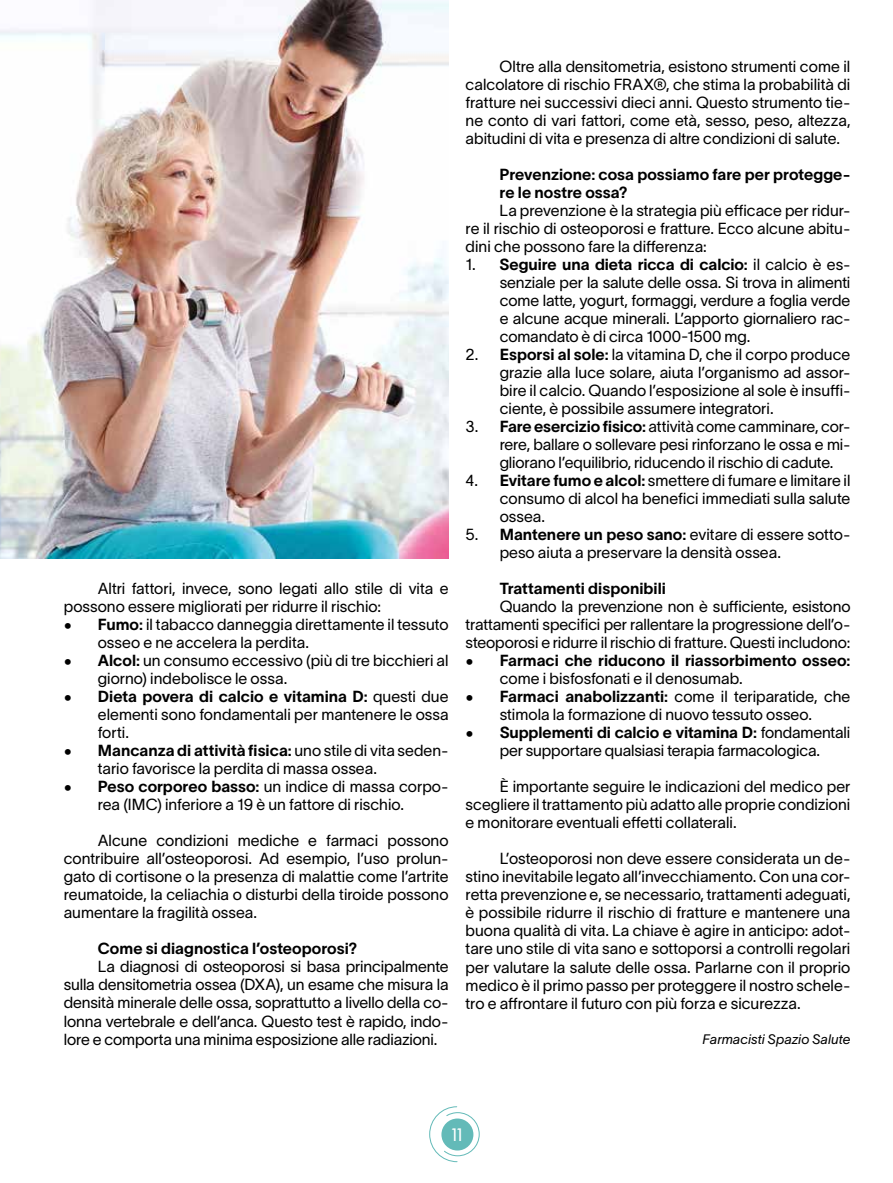
<style>
.page{position:relative;width:893px;height:1183px;background:#fff}
.page>*{position:absolute;margin:0;border:0;box-sizing:border-box;transform-origin:0 0}
.t1{font:18px "Youth";color:#fff}
.t2{font:15.75px/18px "TWK Lausanne Pan 300";letter-spacing:-.005em;color:#000;text-align:justify}
.t3{font:15.75px/18px "TWK Lausanne Pan 700";color:#000}
.t4{font:italic 13.5px "TWK Lausanne Pan 300";letter-spacing:.005em;color:#000}
.s1{font-family:"TWK Lausanne Pan 700"}
.s2{font-family:"TWK Lausanne Pan 300"}
</style>
<div class="page">
<img style="left:0;top:0;width:449px;height:558px">
<svg style="left:429px;top:1106px;width:51px;height:56px"></svg>
<p class="t2" style="left:64px;top:578px;width:386px;text-indent:34px">Altri fattori, invece, sono legati allo stile di vita e possono essere migliorati per ridurre il rischio:</p>
<p class="t2" style="left:98px;top:614px;width:352px;text-indent:-34px">• <span class="s1">Fumo:</span> il tabacco danneggia direttamente il tessuto osseo e ne accelera la perdita.</p>
<p class="t2" style="left:98px;top:650px;width:352px;text-indent:-34px">• <span class="s1">Alcol:</span> un consumo eccessivo (più di tre bicchieri al giorno) indebolisce le ossa.</p>
<p class="t3" style="left:64px;top:686px;width:386px"><span class="s2">•</span> Dieta povera di calcio e vitamina D: <span class="s2">questi due</span></p>
<p class="t2" style="left:98px;top:704px;width:352px">elementi sono fondamentali per mantenere le ossa forti.</p>
<p class="t3" style="left:64px;top:740px;width:386px"><span class="s2">•</span> Mancanza di attività fisica: <span class="s2">uno stile di vita seden-</span></p>
<p class="t2" style="left:98px;top:758px;width:281px">tario favorisce la perdita di massa ossea.</p>
<p class="t2" style="left:98px;top:776px;width:352px;text-indent:-34px">• <span class="s1">Peso corporeo basso:</span> un indice di massa corpo&shy;rea (IMC) inferiore a 19 è un fattore di rischio.</p>
<p class="t2" style="left:64px;top:830px;width:386px;text-indent:34px">Alcune condizioni mediche e farmaci possono contribuire all’osteoporosi. Ad esempio, l’uso prolun&shy;gato di cortisone o la presenza di malattie come l’artrite reumatoide, la celiachia o disturbi della tiroide possono aumentare la fragilità ossea.</p>
<p class="t3" style="left:98px;top:938px;width:261px">Come si diagnostica l’osteoporosi?</p>
<p class="t2" style="left:64px;top:956px;width:386px;text-indent:34px">La diagnosi di osteoporosi si basa principalmente sulla densitometria ossea (DXA), un esame che misura la densità minerale delle ossa, soprattutto a livello della co&shy;lonna vertebrale e dell’anca. Questo test è rapido, indo&shy;lore e comporta una minima esposizione alle radiazioni.</p>
<p class="t2" style="left:466px;top:56px;width:386px;text-indent:34px">Oltre alla densitometria, esistono strumenti come il calcolatore di rischio FRAX®, che stima la probabilità di fratture nei successivi dieci anni. Questo strumento tie&shy;ne conto di vari fattori, come età, sesso, peso, altezza, abitudini di vita e presenza di altre condizioni di salute.</p>
<p class="t3" style="left:500px;top:164px;width:352px">Prevenzione: cosa possiamo fare per protegge&shy;re le nostre ossa?</p>
<p class="t2" style="left:466px;top:200px;width:386px;text-indent:34px">La prevenzione è la strategia più efficace per ridur&shy;re il rischio di osteoporosi e fratture. Ecco alcune abitu&shy;dini che possono fare la differenza:</p>
<p class="t3" style="left:466px;top:254px;width:386px"><span class="s2">1.</span> Seguire una dieta ricca di calcio: <span class="s2">il calcio è es-</span></p>
<p class="t2" style="left:500px;top:272px;width:352px">senziale per la salute delle ossa. Si trova in alimenti come latte, yogurt, formaggi, verdure a foglia verde e alcune acque minerali. L’apporto giornaliero rac&shy;comandato è di circa 1000-1500 mg.</p>
<p class="t2" style="left:500px;top:344px;width:352px;text-indent:-34px">2. <span class="s1">Esporsi al sole:</span> la vitamina D, che il corpo produce grazie alla luce solare, aiuta l’organismo ad assor&shy;bire il calcio. Quando l’esposizione al sole è insuffi&shy;ciente, è possibile assumere integratori.</p>
<p class="t2" style="left:500px;top:416px;width:352px;text-indent:-34px">3. <span class="s1">Fare esercizio fisico:</span> attività come camminare, cor&shy;rere, ballare o sollevare pesi rinforzano le ossa e mi&shy;gliorano l’equilibrio, riducendo il rischio di cadute.</p>
<p class="t2" style="left:500px;top:470px;width:352px;text-indent:-34px">4. <span class="s1">Evitare fumo e alcol:</span> smettere di fumare e limitare il consumo di alcol ha benefici immediati sulla salute ossea.</p>
<p class="t2" style="left:500px;top:524px;width:352px;text-indent:-34px">5. <span class="s1">Mantenere un peso sano:</span> evitare di essere sotto&shy;peso aiuta a preservare la densità ossea.</p>
<p class="t3" style="left:500px;top:578px;width:168px">Trattamenti disponibili</p>
<p class="t2" style="left:466px;top:596px;width:386px;text-indent:34px">Quando la prevenzione non è sufficiente, esistono trattamenti specifici per rallentare la progressione dell’o&shy;steoporosi e ridurre il rischio di fratture. Questi includono:</p>
<p class="t3" style="left:466px;top:650px;width:386px"><span class="s2">•</span> Farmaci che riducono il riassorbimento osseo:</p>
<p class="t2" style="left:500px;top:668px;width:245px">come i bisfosfonati e il denosumab.</p>
<p class="t2" style="left:466px;top:686px;width:386px;text-align:center">• <span class="s1">Farmaci anabolizzanti:</span> come il teriparatide, che stimola la formazione di nuovo tessuto osseo.</p>
<p class="t3" style="left:466px;top:722px;width:386px"><span class="s2">•</span> Supplementi di calcio e vitamina D: <span class="s2">fondamentali</span></p>
<p class="t2" style="left:500px;top:740px;width:322px">per supportare qualsiasi terapia farmacologica.</p>
<p class="t2" style="left:466px;top:776px;width:386px;text-indent:34px">È importante seguire le indicazioni del medico per scegliere il trattamento più adatto alle proprie condizioni e monitorare eventuali effetti collaterali.</p>
<p class="t2" style="left:466px;top:848px;width:386px;text-indent:34px">L’osteoporosi non deve essere considerata un de&shy;stino inevitabile legato all’invecchiamento. Con una cor&shy;retta prevenzione e, se necessario, trattamenti adeguati, è possibile ridurre il rischio di fratture e mantenere una buona qualità di vita. La chiave è agire in anticipo: adot&shy;tare uno stile di vita sano e sottoporsi a controlli regolari per valutare la salute delle ossa. Parlarne con il proprio medico è il primo passo per proteggere il nostro schele&shy;tro e affrontare il futuro con più forza e sicurezza.</p>
<p class="t4" style="left:703px;top:1029px;width:149px">Farmacisti Spazio Salute</p>
<p class="t1" style="left:452px;top:1123px;width:12px">11</p>
</div>
